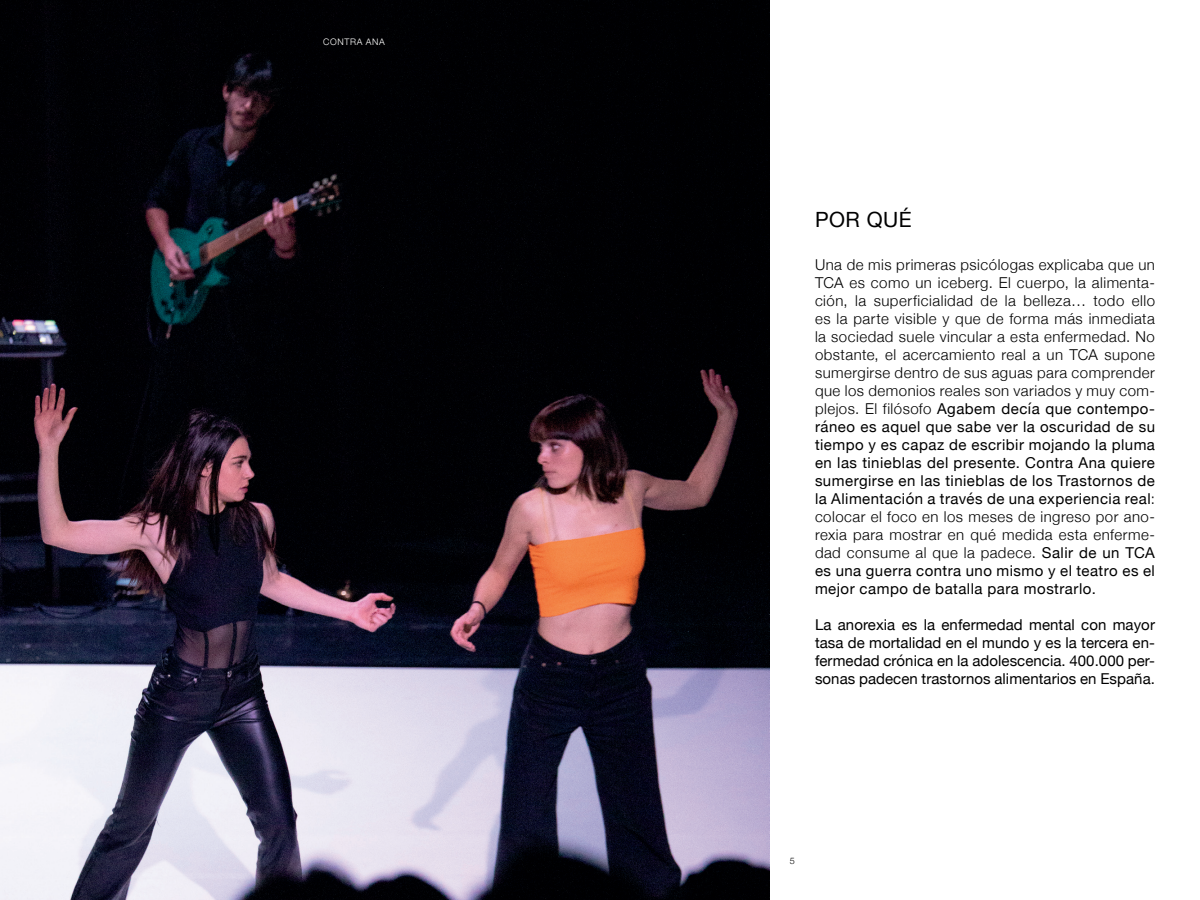
<style>
.page{position:relative;width:1200px;height:900px;background:#fff}
.page>*{position:absolute;margin:0;border:0;box-sizing:border-box;transform-origin:0 0}
.t1{font:21px "Helvetica Neue";letter-spacing:.02em;color:#000001}
.t2{font:300 15px/18px "Helvetica Neue";letter-spacing:.035em;color:#000001;text-align:justify}
.t3{font:15px/18px "Helvetica Neue";letter-spacing:.005em;color:#000001;text-align:justify}
.t4{font:300 9px "Helvetica Neue";letter-spacing:.075em;color:#fff}
.t5{font:300 9px "Helvetica Neue";color:#000001}
.s1{font-weight:400}
</style>
<div class="page">
<img style="left:0;top:0;width:770px;height:900px">
<p class="t4" style="left:323px;top:35px;width:63px">CONTRA ANA</p>
<h1 class="t1" style="left:815px;top:204px;width:98px">POR QUÉ</h1>
<p class="t2" style="left:815px;top:255px;width:342px">Una de mis primeras psicólogas explicaba que un TCA es como un iceberg. El cuerpo, la alimenta&shy;ción, la superficialidad de la belleza… todo ello es la parte visible y que de forma más inmediata la sociedad suele vincular a esta enfermedad. No obstante, el acercamiento real a un TCA supone sumergirse dentro de sus aguas para comprender que los demonios reales son variados y muy com&shy;plejos. El filósofo <span class="s1">Agabem decía que contempo&shy;ráneo es aquel que sabe ver la oscuridad de su tiempo y es capaz de escribir mojando la pluma en las tinieblas del presente. Contra Ana quiere sumergirse en las tinieblas de los Trastornos de la Alimentación a través de una experiencia real</span>: colocar el foco en los meses de ingreso por ano&shy;rexia para mostrar en qué medida esta enferme&shy;dad consume al que la padece. <span class="s1">Salir de un TCA es una guerra contra uno mismo y el teatro es el mejor campo de batalla para mostrarlo.</span></p>
<p class="t3" style="left:815px;top:617px;width:342px">La anorexia es la enfermedad mental con mayor tasa de mortalidad en el mundo y es la tercera en&shy;fermedad crónica en la adolescencia. 400.000 per&shy;sonas padecen trastornos alimentarios en España.</p>
<p class="t5" style="left:790px;top:853px;width:7px">5</p>
</div>
